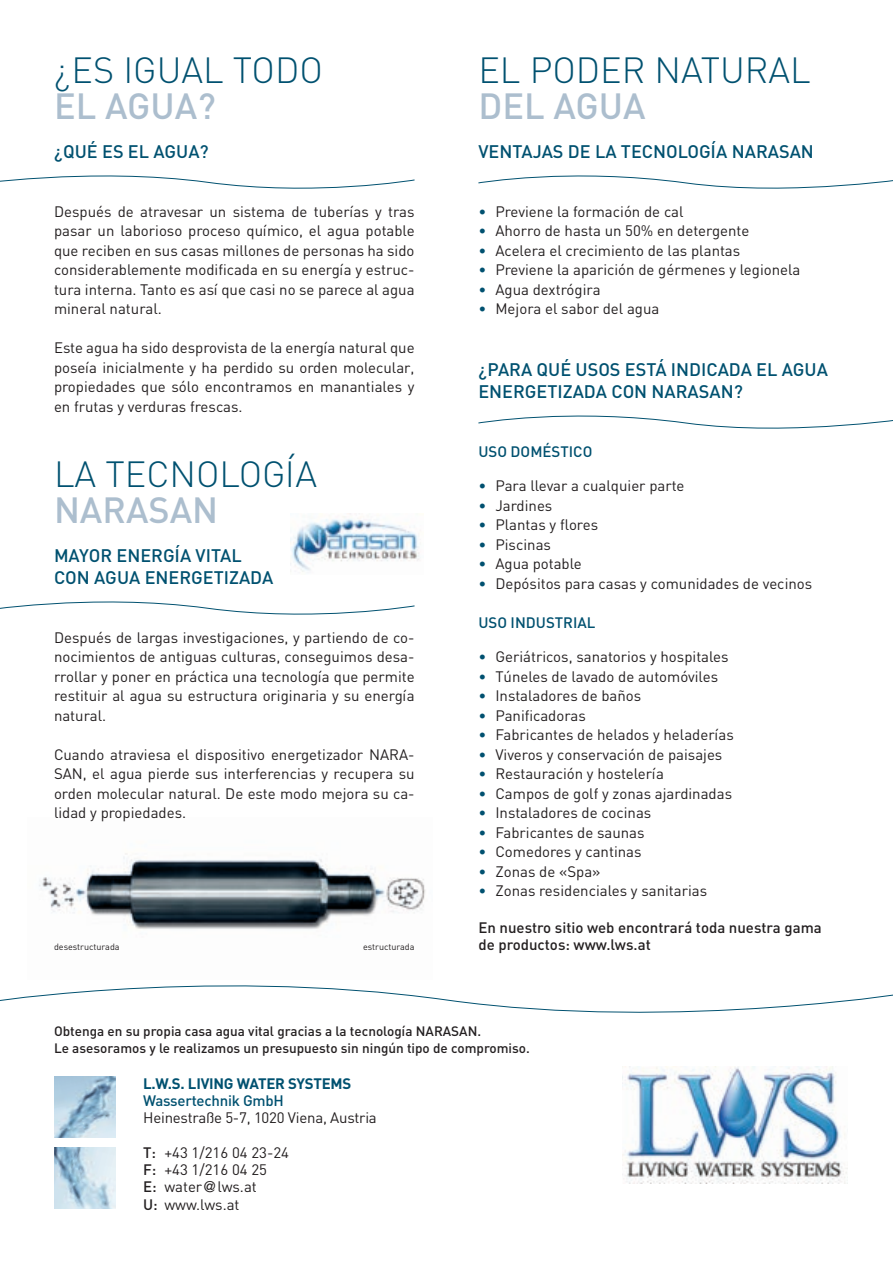
<style>
.page{position:relative;width:893px;height:1263px;background:#fff}
.page>*{position:absolute;margin:0;border:0;box-sizing:border-box;transform-origin:0 0}
.t1{font:300 36px "DIN";color:#005170}
.t2{font:500 36px "DIN";color:#acbece}
.t3{font:500 18px/22.5px "DIN";color:#005170}
.t4{font:15px/19.5px "DIN";color:#231f20;text-align:justify}
.t5{font:500 15px/17.2px "DIN";color:#231f20}
.t6{font:500 15px "DIN";color:#005170}
.t7{font:700 15px "DIN";letter-spacing:-.015em;color:#005170}
.t8{font:500 13.5px/17.2px "DIN";color:#231f20}
.t9{font:9px "DIN";color:#231f20}
.s1{color:#005170}
.s2{font-weight:500}
.s3{font-family:"Helvetica"}
</style>
<div class="page">
<img style="left:39px;top:853px;width:387px;height:76px">
<svg style="left:0;top:175px;width:415px;height:14px"></svg>
<svg style="left:0;top:601px;width:415px;height:14px"></svg>
<svg style="left:478px;top:175px;width:415px;height:14px"></svg>
<svg style="left:478px;top:415px;width:415px;height:14px"></svg>
<img style="left:622px;top:1066px;width:226px;height:118px">
<svg style="left:0;top:985px;width:893px;height:28px"></svg>
<img style="left:290px;top:513px;width:130px;height:59px">
<img style="left:54px;top:1076px;width:61px;height:61px">
<img style="left:54px;top:1148px;width:61px;height:61px">
<h1 class="t1" style="left:54px;top:48px;width:270px">¿ES IGUAL TODO</h1>
<h1 class="t2" style="left:54px;top:83px;width:163px">EL AGUA?</h1>
<p class="t3" style="left:54px;top:140px;width:156px">¿QUÉ ES EL AGUA?</p>
<p class="t4" style="left:54px;top:201px;width:362px">Después de atravesar un sistema de tuberías y tras pasar un laborioso proceso químico, el agua potable que reciben en sus casas millones de personas ha sido considerablemente modificada en su energía y estruc&shy;tura interna. Tanto es así que casi no se parece al agua mineral natural.</p>
<p class="t4" style="left:54px;top:338px;width:362px">Este agua ha sido desprovista de la energía natural que poseía inicialmente y ha perdido su orden molecular, propiedades que sólo encontramos en manantiales y en frutas y verduras frescas.</p>
<h1 class="t1" style="left:54px;top:451px;width:265px">LA TECNOLOGÍA</h1>
<h1 class="t2" style="left:54px;top:486px;width:166px">NARASAN</h1>
<p class="t3" style="left:54px;top:543px;width:221px">MAYOR ENERGÍA VITAL<br>CON AGUA ENERGETIZADA</p>
<p class="t4" style="left:54px;top:627px;width:362px">Después de largas investigaciones, y partiendo de co&shy;nocimientos de antiguas culturas, conseguimos desa&shy;rrollar y poner en práctica una tecnología que permite restituir al agua su estructura originaria y su energía natural.</p>
<p class="t4" style="left:54px;top:744px;width:362px">Cuando atraviesa el dispositivo energetizador NARA-SAN, el agua pierde sus interferencias y recupera su orden molecular natural. De este modo mejora su ca&shy;lidad y propiedades.</p>
<p class="t9" style="left:54px;top:941px;width:67px">desestructurada</p>
<p class="t9" style="left:363px;top:941px;width:53px">estructurada</p>
<h1 class="t1" style="left:478px;top:48px;width:334px">EL PODER NATURAL</h1>
<h1 class="t2" style="left:478px;top:83px;width:169px">DEL AGUA</h1>
<p class="t3" style="left:478px;top:140px;width:337px">VENTAJAS DE LA TECNOLOGÍA NARASAN</p>
<p class="t4" style="left:478px;top:201px;width:207px"><span class="s1">•</span> Previene la formación de cal</p>
<p class="t4" style="left:478px;top:221px;width:272px"><span class="s1">•</span> Ahorro de hasta un 50% en detergente</p>
<p class="t4" style="left:478px;top:240px;width:263px"><span class="s1">•</span> Acelera el crecimiento de las plantas</p>
<p class="t4" style="left:478px;top:260px;width:324px"><span class="s1">•</span> Previene la aparición de gérmenes y legionela</p>
<p class="t4" style="left:478px;top:279px;width:124px"><span class="s1">•</span> Agua dextrógira</p>
<p class="t4" style="left:478px;top:299px;width:183px"><span class="s1">•</span> Mejora el sabor del agua</p>
<p class="t3" style="left:478px;top:357px;width:351px">¿PARA QUÉ USOS ESTÁ INDICADA EL AGUA<br>ENERGETIZADA CON NARASAN?</p>
<p class="t6" style="left:478px;top:441px;width:115px">USO DOMÉSTICO</p>
<p class="t4" style="left:478px;top:476px;width:208px"><span class="s1">•</span> Para llevar a cualquier parte</p>
<p class="t4" style="left:478px;top:495px;width:76px"><span class="s1">•</span> Jardines</p>
<p class="t4" style="left:478px;top:515px;width:121px"><span class="s1">•</span> Plantas y flores</p>
<p class="t4" style="left:478px;top:534px;width:74px"><span class="s1">•</span> Piscinas</p>
<p class="t4" style="left:478px;top:554px;width:105px"><span class="s1">•</span> Agua potable</p>
<p class="t4" style="left:478px;top:573px;width:335px"><span class="s1">•</span> Depósitos para casas y comunidades de vecinos</p>
<p class="t6" style="left:478px;top:612px;width:119px">USO INDUSTRIAL</p>
<p class="t4" style="left:478px;top:647px;width:252px"><span class="s1">•</span> Geriátricos, sanatorios y hospitales</p>
<p class="t4" style="left:478px;top:666px;width:241px"><span class="s1">•</span> Túneles de lavado de automóviles</p>
<p class="t4" style="left:478px;top:686px;width:164px"><span class="s1">•</span> Instaladores de baños</p>
<p class="t4" style="left:478px;top:705px;width:109px"><span class="s1">•</span> Panificadoras</p>
<p class="t4" style="left:478px;top:725px;width:257px"><span class="s1">•</span> Fabricantes de helados y heladerías</p>
<p class="t4" style="left:478px;top:744px;width:246px"><span class="s1">•</span> Viveros y conservación de paisajes</p>
<p class="t4" style="left:478px;top:764px;width:187px"><span class="s1">•</span> Restauración y hostelería</p>
<p class="t4" style="left:478px;top:783px;width:255px"><span class="s1">•</span> Campos de golf y zonas ajardinadas</p>
<p class="t4" style="left:478px;top:803px;width:174px"><span class="s1">•</span> Instaladores de cocinas</p>
<p class="t4" style="left:478px;top:822px;width:168px"><span class="s1">•</span> Fabricantes de saunas</p>
<p class="t4" style="left:478px;top:842px;width:165px"><span class="s1">•</span> Comedores y cantinas</p>
<p class="t4" style="left:478px;top:861px;width:124px"><span class="s1">•</span> Zonas de «Spa»</p>
<p class="t4" style="left:478px;top:881px;width:230px"><span class="s1">•</span> Zonas residenciales y sanitarias</p>
<p class="t5" style="left:478px;top:918px;width:345px">En nuestro sitio web encontrará toda nuestra gama de productos: www.lws.at</p>
<p class="t8" style="left:54px;top:1022px;width:477px">Obtenga en su propia casa agua vital gracias a la tecnología NARASAN.<br>Le asesoramos y le realizamos un presupuesto sin ningún tipo de compromiso.</p>
<p class="t7" style="left:143px;top:1073px;width:210px">L.W.S. LIVING WATER SYSTEMS</p>
<p class="t6" style="left:143px;top:1091px;width:142px">Wassertechnik GmbH</p>
<p class="t4" style="left:143px;top:1108px;width:235px">Heinestraße 5-7, 1020 Viena, Austria</p>
<p class="t4" style="left:143px;top:1143px;width:147px;line-height:17.2px;text-align:left"><span class="s2">T:</span> +43 1/216 04 23-24<br><span class="s2">F:</span> +43 1/216 04 25<br><span class="s2">E:</span> water<span class="s3">@</span>lws.at<br><span class="s2">U:</span> www.lws.at</p>
</div>
